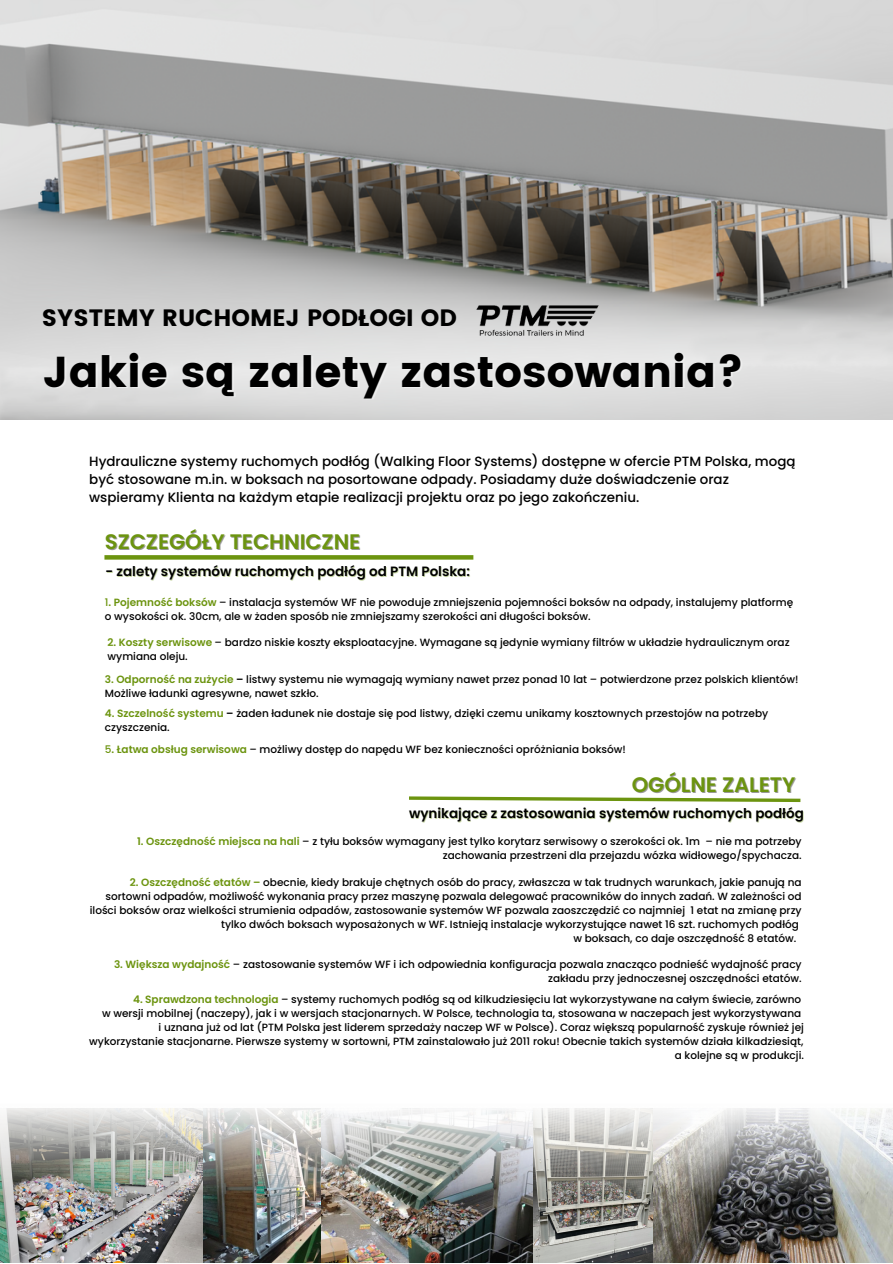
<style>
.page{position:relative;width:893px;height:1264px;background:#fff}
.page>*{position:absolute;margin:0;border:0;box-sizing:border-box;transform-origin:0 0}
.t1{font:43.05px "Poppins";color:#000}
.t2{font:23.7px "Poppins";color:#000}
.t3{font:600 21px "Poppins";color:#6c940f}
.t4{font:600 13.5px "Poppins";color:#000}
.t5{font:500 13.35px/17.9px "Poppins";color:#000}
.t6{font:500 10.5px/14px "Poppins";color:#000}
.s1{color:rgb(108 148 15/.4)}
.s2{color:#6c940f}
.s3{font-weight:600;color:#6c940f}
.s4{font-weight:600}
</style>
<div class="page">
<img style="left:0;top:0;width:892px;height:419px">
<img style="left:457px;top:286px;width:160px;height:69px">
<img style="left:0;top:1194px;width:321px;height:68px">
<img style="left:321px;top:1194px;width:571px;height:68px">
<svg style="left:104px;top:555px;width:369px;height:4px"></svg>
<svg style="left:409px;top:796px;width:392px;height:7px"></svg>
<img style="left:0;top:1108px;width:892px;height:86px">
<h2 class="t2" style="left:42px;top:303px;width:416px">SYSTEMY RUCHOMEJ PODŁOGI OD</h2>
<h1 class="t1" style="left:43px;top:346px;width:702px">Jakie są zalety zastosowania?</h1>
<p class="t5" style="left:89px;top:452px;width:707px">Hydrauliczne systemy ruchomych podłóg (Walking Floor Systems) dostępne w ofercie PTM Polska, mogą być stosowane m.in. w boksach na posortowane odpady. Posiadamy duże doświadczenie oraz wspieramy Klienta na każdym etapie realizacji projektu oraz po jego zakończeniu.</p>
<h3 class="t3" style="left:105px;top:527px;width:257px">SZCZEGÓŁY TECHNICZNE</h3>
<p class="t4" style="left:106px;top:562px;width:365px"><span class="s1">-</span> zalety systemów ruchomych podłóg od PTM Polska:</p>
<p class="t6" style="left:105px;top:595px;width:689px"><span class="s2">1</span><span class="s3">. Pojemność boksów</span> – instalacja systemów WF nie powoduje zmniejszenia pojemności boksów na odpady, instalujemy platformę o wysokości ok. 30cm, ale w żaden sposób nie zmniejszamy szerokości ani długości boksów.</p>
<p class="t6" style="left:108px;top:635px;width:683px"><span class="s3">2. Koszty serwisowe</span> – bardzo niskie koszty eksploatacyjne. Wymagane są jedynie wymiany filtrów w układzie hydraulicznym oraz wymiana oleju.</p>
<p class="t6" style="left:105px;top:672px;width:695px"><span class="s3">3. Odporność na zużycie</span> <span class="s4">–</span> listwy systemu nie wymagają wymiany nawet przez ponad 10 lat – potwierdzone przez polskich klientów!<br>Możliwe ładunki agresywne, nawet szkło.</p>
<p class="t6" style="left:105px;top:706px;width:664px"><span class="s3">4. Szczelność systemu</span> <span class="s4">–</span> żaden ładunek nie dostaje się pod listwy, dzięki czemu unikamy kosztownych przestojów na potrzeby czyszczenia.</p>
<p class="t6" style="left:105px;top:742px;width:522px"><span class="s2">5</span><span class="s3">. Łatwa obsług serwisowa</span> – możliwy dostęp do napędu WF bez konieczności opróżniania boksów!</p>
<h3 class="t3" style="left:631px;top:770px;width:165px">OGÓLNE ZALETY</h3>
<p class="t4" style="left:409px;top:803px;width:396px">wynikające z zastosowania systemów ruchomych podłóg</p>
<p class="t6" style="left:137px;top:834px;width:666px;text-align:right"><span class="s3">1. Oszczędność miejsca na hali</span> – z tyłu boksów wymagany jest tylko korytarz serwisowy o szerokości ok. 1m – nie ma potrzeby zachowania przestrzeni dla przejazdu wózka widłowego/spychacza.</p>
<p class="t6" style="left:130px;top:875px;width:673px"><span class="s3">2. Oszczędność etatów –</span> obecnie, kiedy brakuje chętnych osób do pracy, zwłaszcza w tak trudnych warunkach, jakie panują na</p>
<p class="t6" style="left:106px;top:889px;width:697px">sortowni odpadów, możliwość wykonania pracy przez maszynę pozwala delegować pracowników do innych zadań. W zależności od</p>
<p class="t6" style="left:90px;top:903px;width:713px">ilości boksów oraz wielkości strumienia odpadów, zastosowanie systemów WF pozwala zaoszczędzić co najmniej 1 etat na zmianę przy</p>
<p class="t6" style="left:221px;top:917px;width:579px">tylko dwóch boksach wyposażonych w WF. Istnieją instalacje wykorzystujące nawet 16 szt. ruchomych podłóg</p>
<p class="t6" style="left:573px;top:931px;width:224px">w boksach, co daje oszczędność 8 etatów.</p>
<p class="t6" style="left:114px;top:957px;width:689px;text-align:right"><span class="s3">3. Większa wydajność</span> – zastosowanie systemów WF i ich odpowiednia konfiguracja pozwala znacząco podnieść wydajność pracy zakładu przy jednoczesnej oszczędności etatów.</p>
<p class="t6" style="left:89px;top:992px;width:716px;text-align:right"><span class="s3">4. Sprawdzona technologia</span> – systemy ruchomych podłóg są od kilkudziesięciu lat wykorzystywane na całym świecie, zarówno<br>w wersji mobilnej (naczepy), jak i w wersjach stacjonarnych. W Polsce, technologia ta, stosowana w naczepach jest wykorzystywana<br>i uznana już od lat (PTM Polska jest liderem sprzedaży naczep WF w Polsce). Coraz większą popularność zyskuje również jej wykorzystanie stacjonarne. Pierwsze systemy w sortowni, PTM zainstalowało już 2011 roku! Obecnie takich systemów działa kilkadziesiąt, a kolejne są w produkcji.</p>
</div>
